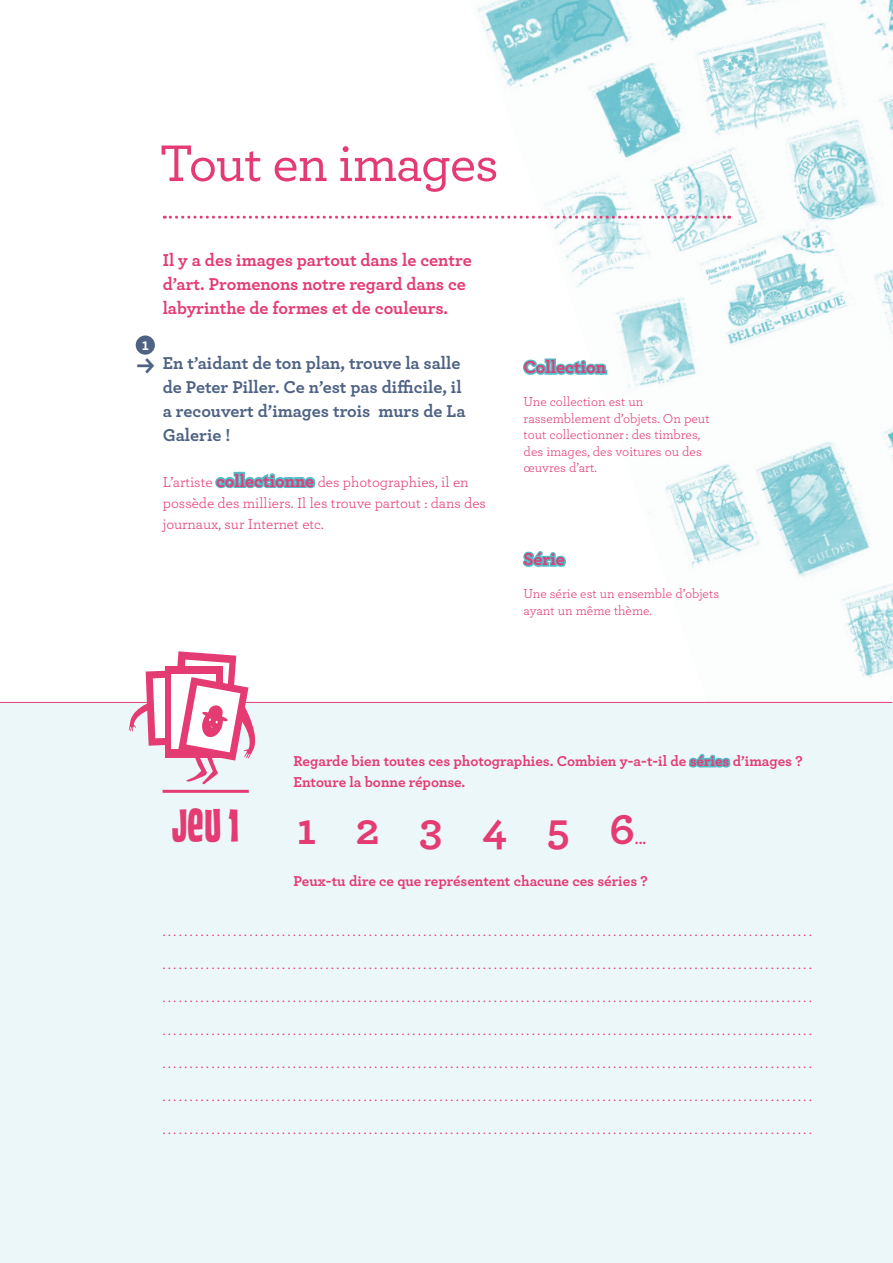
<style>
.page{position:relative;width:893px;height:1263px;background:#fff}
.page>*{position:absolute;margin:0;border:0;box-sizing:border-box;transform-origin:0 0}
.t1{font:500 54px "Archer";letter-spacing:-.02em;color:#e43b73}
.t2{font:700 45px "Archer";color:#e43b73}
.t3{font:45px "House Movements Custom";color:#e43b73}
.t4{font:700 18px/24px "Archer";color:#e43b73}
.t5{font:700 18px/24px "Archer";color:#4e6284}
.t6{font:700 16.5px "Archer";color:#fff}
.t7{font:15px/21px "Archer";color:#e43b73}
.t8{font:700 15px/21px "Archer";color:#e43b73}
.t9{font:13.5px/16.5px "Archer";color:#e43b73}
.s1{font-weight:700;font-size:18px}
</style>
<div class="page">
<div style="left:0;top:702px;width:893px;height:561px;background:#ecf7f9"></div>
<img style="left:469px;top:0;width:424px;height:702px">
<svg style="left:215px;top:471px;width:101px;height:18px"></svg>
<svg style="left:164px;top:216px;width:566px;height:3px"></svg>
<div style="left:136px;top:335px;width:19px;height:20px;background:#4e6284;border-radius:50%"></div>
<svg style="left:521px;top:357px;width:88px;height:19px"></svg>
<svg style="left:521px;top:549px;width:46px;height:21px"></svg>
<hr style="left:163px;top:790px;width:86px;height:3px;background:#e43b73">
<svg style="left:688px;top:753px;width:43px;height:15px"></svg>
<hr style="left:0;top:702px;width:892px;height:1px;background:#e43b73">
<svg style="left:129px;top:651px;width:134px;height:134px"></svg>
<h1 class="t1" style="left:159px;top:124px;width:341px">Tout en images</h1>
<p class="t6" style="left:142px;top:331px;width:9px">1</p>
<p class="t4" style="left:163px;top:247px;width:310px">Il y a des images partout dans le centre d’art. Promenons notre regard dans ce labyrinthe de formes et de couleurs.</p>
<p class="t5" style="left:163px;top:350px;width:304px">En t’aidant de ton plan, trouve la salle de Peter Piller. Ce n’est pas difficile, il a recouvert d’images trois murs de La<br>Galerie !</p>
<p class="t7" style="left:163px;top:470px;width:325px">L’artiste <span class="s1">collectionne</span> des photographies, il en possède des milliers. Il les trouve partout : dans des journaux, sur Internet etc.</p>
<p class="t4" style="left:524px;top:354px;width:84px">Collection</p>
<p class="t9" style="left:524px;top:393px;width:187px">Une collection est un rassemblement d’objets. On peut tout collectionner : des timbres, des images, des voitures ou des œuvres d’art.</p>
<p class="t4" style="left:524px;top:546px;width:43px">Série</p>
<p class="t9" style="left:524px;top:585px;width:197px">Une série est un ensemble d’objets ayant un même thème.</p>
<h2 class="t3" style="left:172px;top:799px;width:69px">Jeu 1</h2>
<p class="t8" style="left:293px;top:749px;width:511px">Regarde bien toutes ces photographies. Combien y-a-t-il de séries d’images ?<br>Entoure la bonne réponse.</p>
<h2 class="t2" style="left:297px;top:793px;width:340px">1 2 3 4 5 6</h2>
<p class="t8" style="left:635px;top:827px;width:13px">...</p>
<p class="t8" style="left:293px;top:869px;width:356px">Peux-tu dire ce que représentent chacune ces séries ?</p>
<p class="t7" style="left:163px;top:919px;width:650px">........................................................................................................................</p>
<p class="t7" style="left:163px;top:952px;width:650px">........................................................................................................................</p>
<p class="t7" style="left:163px;top:985px;width:650px">........................................................................................................................</p>
<p class="t7" style="left:163px;top:1018px;width:650px">........................................................................................................................</p>
<p class="t7" style="left:163px;top:1051px;width:650px">........................................................................................................................</p>
<p class="t7" style="left:163px;top:1084px;width:650px">........................................................................................................................</p>
<p class="t7" style="left:163px;top:1117px;width:650px">........................................................................................................................</p>
</div>
